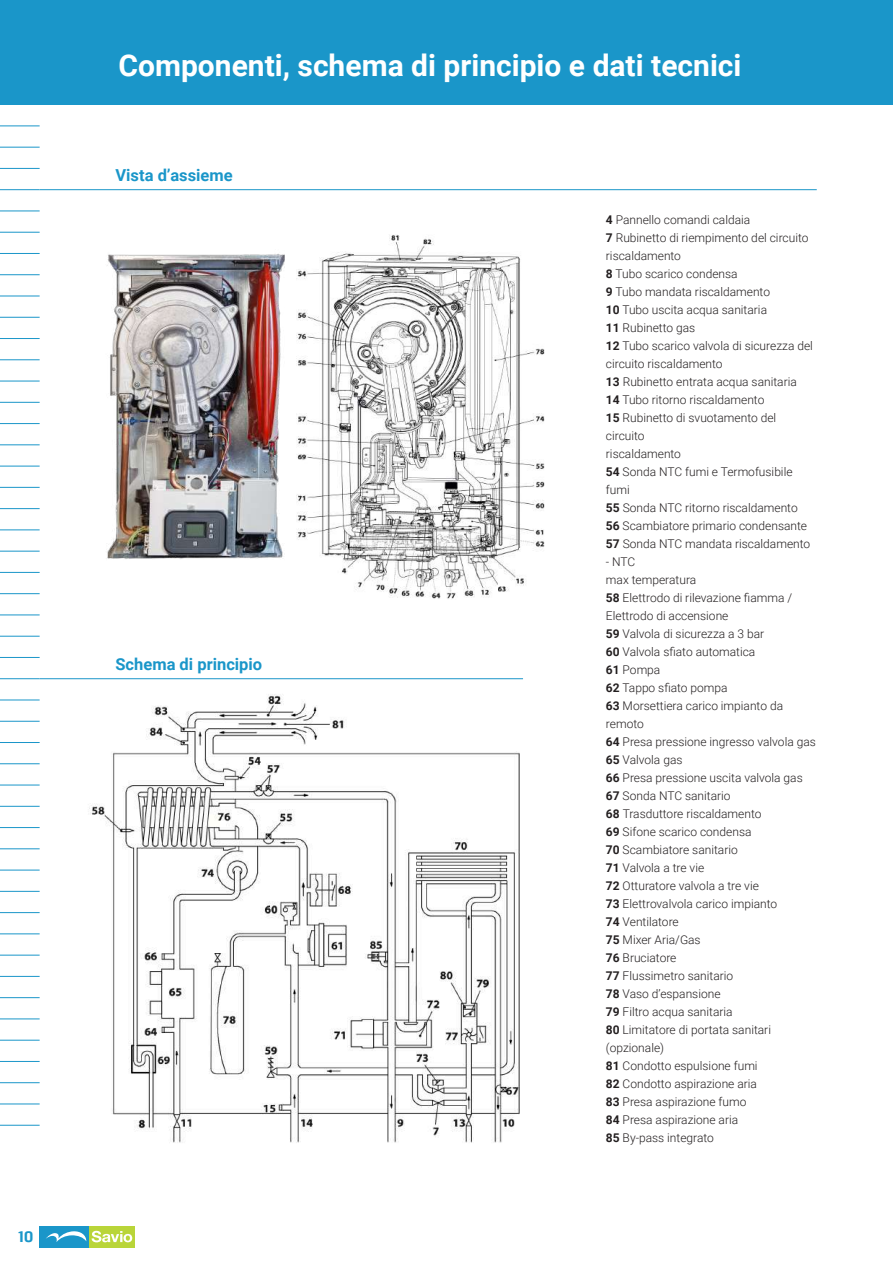
<style>
.page{position:relative;width:893px;height:1263px;background:#fff}
.page>*{position:absolute;margin:0;border:0;box-sizing:border-box;transform-origin:0 0}
.t1{font:700 30px "Roboto";color:#fff}
.t2{font:700 16.5px "Roboto";color:#1a96c9}
.t3{font:700 16.5px "Breuer Text";color:#1a96c9}
.t4{font:300 12px/18px "Roboto";color:#231f20}
.s1{font-weight:700}
</style>
<div class="page">
<div style="left:89px;top:1226px;width:46px;height:21px;background:#b9d539"></div>
<svg style="left:92px;top:1231px;width:40px;height:11px"></svg>
<div style="left:39px;top:1226px;width:50px;height:21px;background:#1a96c9"></div>
<svg style="left:46px;top:1231px;width:40px;height:11px"></svg>
<div style="left:0;top:0;width:893px;height:105px;background:#1a96c9"></div>
<hr style="left:0;top:126px;width:40px;height:1px;background:#1a96c9">
<hr style="left:0;top:296px;width:40px;height:1px;background:#1a96c9">
<hr style="left:0;top:466px;width:40px;height:1px;background:#1a96c9">
<hr style="left:0;top:636px;width:40px;height:1px;background:#1a96c9">
<hr style="left:0;top:806px;width:40px;height:1px;background:#1a96c9">
<hr style="left:0;top:976px;width:40px;height:1px;background:#1a96c9">
<hr style="left:0;top:211px;width:40px;height:1px;background:#1a96c9">
<hr style="left:0;top:381px;width:40px;height:1px;background:#1a96c9">
<hr style="left:0;top:551px;width:40px;height:1px;background:#1a96c9">
<hr style="left:0;top:721px;width:40px;height:1px;background:#1a96c9">
<hr style="left:0;top:891px;width:40px;height:1px;background:#1a96c9">
<hr style="left:0;top:1061px;width:40px;height:1px;background:#1a96c9">
<hr style="left:0;top:168px;width:40px;height:1px;background:#1a96c9">
<hr style="left:0;top:338px;width:40px;height:1px;background:#1a96c9">
<hr style="left:0;top:508px;width:40px;height:1px;background:#1a96c9">
<hr style="left:0;top:678px;width:40px;height:1px;background:#1a96c9">
<hr style="left:0;top:848px;width:40px;height:1px;background:#1a96c9">
<hr style="left:0;top:1019px;width:40px;height:1px;background:#1a96c9">
<hr style="left:0;top:253px;width:40px;height:1px;background:#1a96c9">
<hr style="left:0;top:423px;width:40px;height:1px;background:#1a96c9">
<hr style="left:0;top:593px;width:40px;height:1px;background:#1a96c9">
<hr style="left:0;top:763px;width:40px;height:1px;background:#1a96c9">
<hr style="left:0;top:934px;width:40px;height:1px;background:#1a96c9">
<hr style="left:0;top:1104px;width:40px;height:1px;background:#1a96c9">
<hr style="left:0;top:1125px;width:40px;height:1px;background:#1a96c9">
<hr style="left:0;top:147px;width:40px;height:1px;background:#1a96c9">
<hr style="left:0;top:317px;width:40px;height:1px;background:#1a96c9">
<hr style="left:0;top:487px;width:40px;height:1px;background:#1a96c9">
<hr style="left:0;top:657px;width:40px;height:1px;background:#1a96c9">
<hr style="left:0;top:827px;width:40px;height:1px;background:#1a96c9">
<hr style="left:0;top:997px;width:40px;height:1px;background:#1a96c9">
<hr style="left:0;top:232px;width:40px;height:1px;background:#1a96c9">
<hr style="left:0;top:402px;width:40px;height:1px;background:#1a96c9">
<hr style="left:0;top:572px;width:40px;height:1px;background:#1a96c9">
<hr style="left:0;top:742px;width:40px;height:1px;background:#1a96c9">
<hr style="left:0;top:912px;width:40px;height:1px;background:#1a96c9">
<hr style="left:0;top:1082px;width:40px;height:1px;background:#1a96c9">
<hr style="left:0;top:189px;width:40px;height:1px;background:#1a96c9">
<hr style="left:0;top:359px;width:40px;height:1px;background:#1a96c9">
<hr style="left:0;top:530px;width:40px;height:1px;background:#1a96c9">
<hr style="left:0;top:700px;width:40px;height:1px;background:#1a96c9">
<hr style="left:0;top:870px;width:40px;height:1px;background:#1a96c9">
<hr style="left:0;top:1040px;width:40px;height:1px;background:#1a96c9">
<hr style="left:0;top:274px;width:40px;height:1px;background:#1a96c9">
<hr style="left:0;top:445px;width:40px;height:1px;background:#1a96c9">
<hr style="left:0;top:615px;width:40px;height:1px;background:#1a96c9">
<hr style="left:0;top:785px;width:40px;height:1px;background:#1a96c9">
<hr style="left:0;top:955px;width:40px;height:1px;background:#1a96c9">
<hr style="left:40px;top:189px;width:777px;height:1px;background:#1a96c9">
<hr style="left:40px;top:678px;width:483px;height:1px;background:#1a96c9">
<img style="left:296px;top:235px;width:249px;height:364px">
<img style="left:107px;top:254px;width:178px;height:305px">
<img style="left:89px;top:694px;width:431px;height:449px">
<h2 class="t3" style="left:18px;top:1227px;width:17px">10</h2>
<h1 class="t1" style="left:118px;top:45px;width:625px">Componenti, schema di principio e dati tecnici</h1>
<h2 class="t2" style="left:115px;top:164px;width:119px">Vista d’assieme</h2>
<h2 class="t2" style="left:115px;top:653px;width:148px">Schema di principio</h2>
<p class="t4" style="left:606px;top:210px;width:208px"><span class="s1">4</span> Pannello comandi caldaia<br><span class="s1">7</span> Rubinetto di riempimento del circuito riscaldamento<br><span class="s1">8</span> Tubo scarico condensa<br><span class="s1">9</span> Tubo mandata riscaldamento<br><span class="s1">10</span> Tubo uscita acqua sanitaria<br><span class="s1">11</span> Rubinetto gas<br><span class="s1">12</span> Tubo scarico valvola di sicurezza del circuito riscaldamento<br><span class="s1">13</span> Rubinetto entrata acqua sanitaria<br><span class="s1">14</span> Tubo ritorno riscaldamento<br><span class="s1">15</span> Rubinetto di svuotamento del circuito<br>riscaldamento<br><span class="s1">54</span> Sonda NTC fumi e Termofusibile fumi<br><span class="s1">55</span> Sonda NTC ritorno riscaldamento<br><span class="s1">56</span> Scambiatore primario condensante<br><span class="s1">57</span> Sonda NTC mandata riscaldamento</p>
<p class="t4" style="left:606px;top:552px;width:211px">- NTC<br>max temperatura<br><span class="s1">58</span> Elettrodo di rilevazione fiamma /<br>Elettrodo di accensione<br><span class="s1">59</span> Valvola di sicurezza a 3 bar<br><span class="s1">60</span> Valvola sfiato automatica<br><span class="s1">61</span> Pompa<br><span class="s1">62</span> Tappo sfiato pompa<br><span class="s1">63</span> Morsettiera carico impianto da remoto<br><span class="s1">64</span> Presa pressione ingresso valvola gas<br><span class="s1">65</span> Valvola gas<br><span class="s1">66</span> Presa pressione uscita valvola gas<br><span class="s1">67</span> Sonda NTC sanitario<br><span class="s1">68</span> Trasduttore riscaldamento<br><span class="s1">69</span> Sifone scarico condensa<br><span class="s1">70</span> Scambiatore sanitario<br><span class="s1">71</span> Valvola a tre vie<br><span class="s1">72</span> Otturatore valvola a tre vie<br><span class="s1">73</span> Elettrovalvola carico impianto<br><span class="s1">74</span> Ventilatore<br><span class="s1">75</span> Mixer Aria/Gas<br><span class="s1">76</span> Bruciatore<br><span class="s1">77</span> Flussimetro sanitario<br><span class="s1">78</span> Vaso d’espansione<br><span class="s1">79</span> Filtro acqua sanitaria<br><span class="s1">80</span> Limitatore di portata sanitari (opzionale)<br><span class="s1">81</span> Condotto espulsione fumi<br><span class="s1">82</span> Condotto aspirazione aria<br><span class="s1">83</span> Presa aspirazione fumo<br><span class="s1">84</span> Presa aspirazione aria<br><span class="s1">85</span> By-pass integrato</p>
</div>
